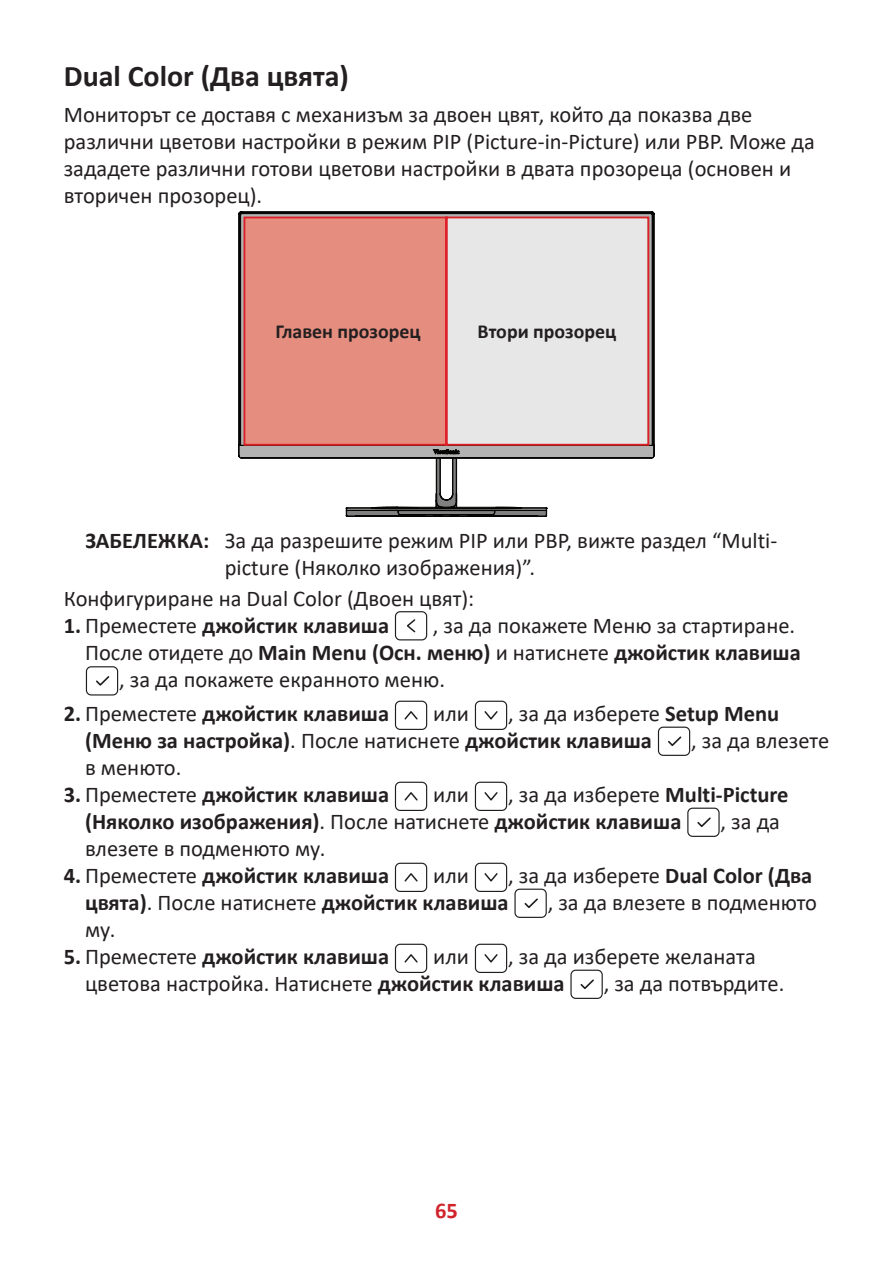
<style>
.page{position:relative;width:893px;height:1263px;background:#fff}
.page>*{position:absolute;margin:0;border:0;box-sizing:border-box;transform-origin:0 0}
.t1{font:700 30px "Calibri";color:#231f20}
.t2{font:22.5px/27px "Calibri";color:#231f20}
.t3{font:700 22.5px/27px "Calibri";color:#231f20}
.t4{font:700 22.5px "Calibri";color:#d1232a}
.t5{font:700 19.95px "Calibri";color:#231f20}
.s1{font-weight:700}
.s2{font-weight:400}
</style>
<div class="page">
<svg style="left:240px;top:212px;width:413px;height:304px"></svg>
<svg style="left:243px;top:216px;width:407px;height:230px;background:#e4b5ae"></svg>
<svg style="left:346px;top:445px;width:201px;height:72px"></svg>
<div style="left:395px;top:611px;width:32px;height:29px;border:1px solid #211e1e;border-radius:5px"></div>
<svg style="left:406px;top:619px;width:10px;height:14px"></svg>
<div style="left:86px;top:666px;width:32px;height:29px;border:1px solid #211e1e;border-radius:5px"></div>
<svg style="left:96px;top:676px;width:14px;height:10px"></svg>
<div style="left:395px;top:701px;width:32px;height:29px;border:1px solid #211e1e;border-radius:5px"></div>
<svg style="left:404px;top:711px;width:14px;height:9px"></svg>
<div style="left:475px;top:701px;width:32px;height:29px;border:1px solid #211e1e;border-radius:5px"></div>
<svg style="left:484px;top:711px;width:14px;height:9px"></svg>
<div style="left:658px;top:727px;width:32px;height:29px;border:1px solid #211e1e;border-radius:5px"></div>
<svg style="left:668px;top:736px;width:14px;height:10px"></svg>
<div style="left:395px;top:782px;width:32px;height:29px;border:1px solid #211e1e;border-radius:5px"></div>
<svg style="left:404px;top:792px;width:14px;height:9px"></svg>
<div style="left:475px;top:782px;width:32px;height:29px;border:1px solid #211e1e;border-radius:5px"></div>
<svg style="left:484px;top:792px;width:14px;height:9px"></svg>
<div style="left:687px;top:808px;width:33px;height:29px;border:1px solid #211e1e;border-radius:5px"></div>
<svg style="left:697px;top:817px;width:14px;height:10px"></svg>
<div style="left:395px;top:863px;width:32px;height:29px;border:1px solid #211e1e;border-radius:5px"></div>
<svg style="left:404px;top:873px;width:14px;height:9px"></svg>
<div style="left:475px;top:863px;width:32px;height:29px;border:1px solid #211e1e;border-radius:5px"></div>
<svg style="left:484px;top:873px;width:14px;height:9px"></svg>
<div style="left:514px;top:889px;width:33px;height:29px;border:1px solid #211e1e;border-radius:5px"></div>
<svg style="left:524px;top:898px;width:14px;height:10px"></svg>
<div style="left:395px;top:944px;width:32px;height:29px;border:1px solid #211e1e;border-radius:5px"></div>
<svg style="left:404px;top:954px;width:14px;height:9px"></svg>
<div style="left:475px;top:944px;width:32px;height:29px;border:1px solid #211e1e;border-radius:5px"></div>
<svg style="left:484px;top:954px;width:14px;height:9px"></svg>
<div style="left:570px;top:970px;width:33px;height:29px;border:1px solid #211e1e;border-radius:5px"></div>
<svg style="left:580px;top:979px;width:14px;height:10px"></svg>
<h1 class="t1" style="left:64px;top:55px;width:287px">Dual Color (Два цвята)</h1>
<p class="t2" style="left:64px;top:100px;width:753px">Мониторът се доставя с механизъм за двоен цвят, който да показва две различни цветови настройки в режим PIP (Picture-in-Picture) или PBP. Може да зададете различни готови цветови настройки в двата прозореца (основен и вторичен прозорец).</p>
<p class="t5" style="left:275px;top:317px;width:147px">Главен прозорец</p>
<p class="t5" style="left:478px;top:317px;width:140px">Втори прозорец</p>
<p class="t2" style="left:225px;top:526px;width:554px;text-indent:-139px"><span class="s1">ЗАБЕЛЕЖКА:</span> За да разрешите режим PIP или PBP, вижте раздел “Multi&shy;picture (Няколко изображения)”.</p>
<p class="t2" style="left:64px;top:585px;width:412px">Конфигуриране на Dual Color (Двоен цвят):</p>
<p class="t3" style="left:64px;top:612px;width:327px">1. <span class="s2">Преместете</span> джойстик клавиша</p>
<p class="t2" style="left:433px;top:612px;width:364px">, за да покажете Меню за стартиране.</p>
<p class="t3" style="left:85px;top:639px;width:717px"><span class="s2">После отидете до</span> Main Menu (Осн. меню) <span class="s2">и натиснете</span> джойстик клавиша</p>
<p class="t2" style="left:119px;top:666px;width:327px">, за да покажете екранното меню.</p>
<p class="t3" style="left:64px;top:699px;width:327px">2. <span class="s2">Преместете</span> джойстик клавиша</p>
<p class="t2" style="left:433px;top:699px;width:37px">или</p>
<p class="t3" style="left:85px;top:699px;width:696px;text-indent:423px"><span class="s2">, за да изберете</span> Setup Menu (Меню за настройка)<span class="s2">. После натиснете</span> джойстик клавиша</p>
<p class="t2" style="left:691px;top:726px;width:140px">, за да влезете</p>
<p class="t2" style="left:85px;top:753px;width:98px">в менюто.</p>
<p class="t3" style="left:64px;top:780px;width:327px">3. <span class="s2">Преместете</span> джойстик клавиша</p>
<p class="t2" style="left:433px;top:780px;width:37px">или</p>
<p class="t3" style="left:85px;top:780px;width:705px;text-indent:423px"><span class="s2">, за да изберете</span> Multi-Picture (Няколко изображения)<span class="s2">. После натиснете</span> джойстик клавиша</p>
<p class="t2" style="left:721px;top:807px;width:61px">, за да</p>
<p class="t2" style="left:85px;top:834px;width:242px">влезете в подменюто му.</p>
<p class="t3" style="left:64px;top:861px;width:327px">4. <span class="s2">Преместете</span> джойстик клавиша</p>
<p class="t2" style="left:433px;top:861px;width:37px">или</p>
<p class="t3" style="left:85px;top:861px;width:729px;text-indent:423px"><span class="s2">, за да изберете</span> Dual Color (Два цвята)<span class="s2">. После натиснете</span> джойстик клавиша</p>
<p class="t2" style="left:548px;top:888px;width:271px">, за да влезете в подменюто</p>
<p class="t2" style="left:85px;top:915px;width:32px">му.</p>
<p class="t3" style="left:64px;top:942px;width:327px">5. <span class="s2">Преместете</span> джойстик клавиша</p>
<p class="t2" style="left:433px;top:942px;width:37px">или</p>
<p class="t2" style="left:85px;top:942px;width:672px;text-indent:423px">, за да изберете желаната цветова настройка. Натиснете <span class="s1">джойстик клавиша</span></p>
<p class="t2" style="left:604px;top:969px;width:182px">, за да потвърдите.</p>
<p class="t4" style="left:435px;top:1194px;width:24px">65</p>
</div>
